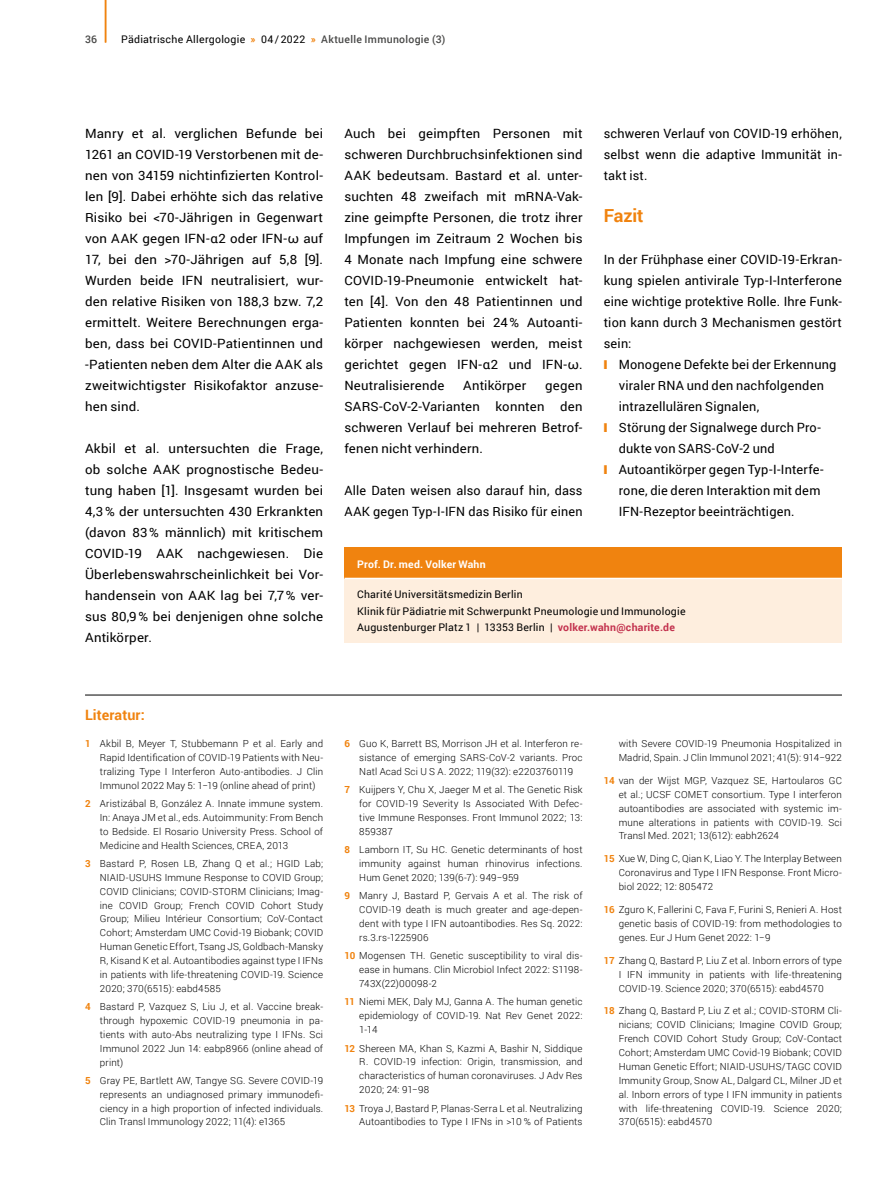
<style>
.page{position:relative;width:893px;height:1191px;background:#fff}
.page>*{position:absolute;margin:0;border:0;box-sizing:border-box;transform-origin:0 0}
.Zwischenhead_12_Pt{font:700 18px "Roboto";letter-spacing:-.005em;color:#f0830f}
.Literatur_Head__Rubr{font:700 14.25px "Roboto";letter-spacing:.01em;color:#f0830f}
.Lauftext{font:12.75px/21px "Roboto";letter-spacing:.015em;color:#000;text-align:justify}
.Lauftext-2{font:12.75px/21px "Roboto";letter-spacing:.015em;color:#000;text-align:justify;scale:1.04 1}
.Autor_Adresse{font:10.5px "Roboto";letter-spacing:.025em;color:#000}
.Autor_WT{font:700 10.5px "Roboto";letter-spacing:.02em;color:#fff}
.t1{font:500 10.5px "Roboto";color:#484847}
.t2{font:300 9.75px/13.8px "Roboto";letter-spacing:.015em;color:#000;text-align:justify}
.s1{font-weight:700;color:#f0830f}
.s2{font-weight:500;color:#484847}
.s3{color:#f0830f}
.s4{font-weight:700;color:#c3324e}
</style>
<div class="page">
<hr style="left:105px;top:0;width:1px;height:43px;background:#f0830f">
<hr style="left:85px;top:694px;width:757px;height:1px;background:#000">
<div style="left:344px;top:558px;width:498px;height:84px;background:#feeede"></div>
<div style="left:344px;top:547px;width:498px;height:32px;background:#f0830f"></div>
<hr style="left:344px;top:578px;width:498px;height:1px;background:#fff">
<p class="t1" style="left:85px;top:31px;width:13px">36</p>
<p class="Autor_Adresse" style="left:121px;top:31px;width:326px">Pädiatrische Allergologie <span class="s1">»</span> 04/2022 <span class="s1">»</span> <span class="s2">Aktuelle Immunologie (3)</span></p>
<p class="Lauftext-2" style="left:85px;top:123px;width:230px">Manry et al. verglichen Befunde bei 1261 an COVID-19 Verstorbenen mit de&shy;nen von 34159 nichtinfizierten Kontrol&shy;len [9]. Dabei erhöhte sich das relative Risiko bei &lt;70-Jährigen in Gegenwart von AAK gegen IFN-α2 oder IFN-ω auf 17, bei den &gt;70-Jährigen auf 5,8 [9].<br>Wurden beide IFN neutralisiert, wur&shy;den relative Risiken von 188,3 bzw. 7,2 ermittelt. Weitere Berechnungen erga&shy;ben, dass bei COVID-Patientinnen und -Patienten neben dem Alter die AAK als zweitwichtigster Risikofaktor anzuse&shy;hen sind.</p>
<p class="Lauftext-2" style="left:85px;top:438px;width:230px">Akbil et al. untersuchten die Frage, ob solche AAK prognostische Bedeu&shy;tung haben [1]. Insgesamt wurden bei 4,3% der untersuchten 430 Erkrankten (davon 83% männlich) mit kritischem COVID-19 AAK nachgewiesen. Die Überlebenswahrscheinlichkeit bei Vor&shy;handensein von AAK lag bei 7,7% ver&shy;sus 80,9% bei denjenigen ohne solche Antikörper.</p>
<p class="Lauftext" style="left:344px;top:123px;width:240px">Auch bei geimpften Personen mit schweren Durchbruchsinfektionen sind AAK bedeutsam. Bastard et al. unter&shy;suchten 48 zweifach mit mRNA-Vak&shy;zine geimpfte Personen, die trotz ihrer Impfungen im Zeitraum 2 Wochen bis 4 Monate nach Impfung eine schwere COVID-19-Pneumonie entwickelt hat&shy;ten [4]. Von den 48 Patientinnen und Patienten konnten bei 24% Autoanti&shy;körper nachgewiesen werden, meist gerichtet gegen IFN-α2 und IFN-ω.<br>Neutralisierende</p>
<p class="Lauftext" style="left:463px;top:375px;width:65px">Antikörper</p>
<p class="Lauftext" style="left:344px;top:375px;width:240px;text-indent:201px">gegen SARS-CoV-2-Varianten konnten den schweren Verlauf bei mehreren Betrof&shy;fenen nicht verhindern.</p>
<p class="Lauftext" style="left:344px;top:480px;width:240px">Alle Daten weisen also darauf hin, dass<br>AAK gegen Typ-I-IFN das Risiko für einen</p>
<p class="Lauftext" style="left:604px;top:123px;width:240px">schweren Verlauf von COVID-19 erhöhen, selbst wenn die adaptive Immunität in&shy;takt ist.</p>
<p class="Zwischenhead_12_Pt" style="left:604px;top:203px;width:41px">Fazit</p>
<p class="Lauftext" style="left:604px;top:249px;width:240px">In der Frühphase einer COVID-19-Erkran&shy;kung spielen antivirale Typ-I-Interferone eine wichtige protektive Rolle. Ihre Funk&shy;tion kann durch 3 Mechanismen gestört sein:</p>
<p class="Lauftext" style="left:619px;top:354px;width:219px;text-align:left;text-indent:-15px"><span class="s3">❙</span> Monogene Defekte bei der Erkennung viraler RNA und den nachfolgenden intrazellulären Signalen,</p>
<p class="Lauftext" style="left:619px;top:417px;width:204px;text-indent:-15px"><span class="s3">❙</span> Störung der Signalwege durch Pro&shy;dukte von SARS-CoV-2 und</p>
<p class="Lauftext" style="left:619px;top:459px;width:206px;text-align:left;text-indent:-15px"><span class="s3">❙</span> Autoantikörper gegen Typ-I-Interfe&shy;rone, die deren Interaktion mit dem<br>IFN-Rezeptor beeinträchtigen.</p>
<p class="Autor_WT" style="left:357px;top:556px;width:130px">Prof. Dr. med. Volker Wahn</p>
<p class="Autor_Adresse" style="left:357px;top:587px;width:167px">Charité Universitätsmedizin Berlin</p>
<p class="Autor_Adresse" style="left:357px;top:603px;width:330px">Klinik für Pädiatrie mit Schwerpunkt Pneumologie und Immunologie</p>
<p class="Autor_Adresse" style="left:357px;top:620px;width:319px">Augustenburger Platz 1 | 13353 Berlin | <span class="s4">volker.wahn@charite.de</span></p>
<p class="Literatur_Head__Rubr" style="left:85px;top:705px;width:61px">Literatur:</p>
<p class="t2" style="left:100px;top:736px;width:225px;text-indent:-15px"><span class="s1">1</span> Akbil B, Meyer T, Stubbemann P et al. Early and Rapid Identification of COVID-19 Patients with Neu&shy;tralizing Type I Interferon Auto-antibodies. J Clin Immunol 2022 May 5: 1−19 (online ahead of print)</p>
<p class="t2" style="left:100px;top:796px;width:225px;text-indent:-15px"><span class="s1">2</span> Aristizábal B, González A. Innate immune system.<br>In: Anaya JM et al., eds. Autoimmunity: From Bench to Bedside. El Rosario University Press. School of Medicine and Health Sciences, CREA, 2013</p>
<p class="t2" style="left:100px;top:856px;width:225px;text-indent:-15px"><span class="s1">3</span> Bastard P, Rosen LB, Zhang Q et al.; HGID Lab; NIAID-USUHS Immune Response to COVID Group; COVID Clinicians; COVID-STORM Clinicians; Imag&shy;ine COVID Group; French COVID Cohort Study Group; Milieu Intérieur Consortium; CoV-Contact Cohort; Amsterdam UMC Covid-19 Biobank; COVID Human Genetic Effort, Tsang JS, Goldbach-Mansky R, Kisand K et al. Autoantibodies against type I IFNs in patients with life-threatening COVID-19. Science 2020; 370(6515): eabd4585</p>
<p class="t2" style="left:100px;top:999px;width:225px;text-indent:-15px"><span class="s1">4</span> Bastard P, Vazquez S, Liu J, et al. Vaccine break&shy;through hypoxemic COVID-19 pneumonia in pa&shy;tients with auto-Abs neutralizing type I IFNs. Sci Immunol 2022 Jun 14: eabp8966 (online ahead of print)</p>
<p class="t2" style="left:100px;top:1073px;width:225px;text-indent:-15px"><span class="s1">5</span> Gray PE, Bartlett AW, Tangye SG. Severe COVID-19 represents an undiagnosed primary immunodefi&shy;ciency in a high proportion of infected individuals.<br>Clin Transl Immunology 2022; 11(4): e1365</p>
<p class="t2" style="left:359px;top:736px;width:225px;text-indent:-15px"><span class="s1">6</span> Guo K, Barrett BS, Morrison JH et al. Interferon re&shy;sistance of emerging SARS-CoV-2 variants. Proc Natl Acad Sci U S A. 2022; 119(32): e2203760119</p>
<p class="t2" style="left:359px;top:782px;width:225px;text-indent:-15px"><span class="s1">7</span> Kuijpers Y, Chu X, Jaeger M et al. The Genetic Risk for COVID-19 Severity Is Associated With Defec&shy;tive Immune Responses. Front Immunol 2022; 13:<br>859387</p>
<p class="t2" style="left:359px;top:842px;width:225px;text-indent:-15px"><span class="s1">8</span> Lamborn IT, Su HC. Genetic determinants of host immunity against human rhinovirus infections.<br>Hum Genet 2020; 139(6-7): 949−959</p>
<p class="t2" style="left:359px;top:888px;width:225px;text-indent:-15px"><span class="s1">9</span> Manry J, Bastard P, Gervais A et al. The risk of COVID-19 death is much greater and age-depen&shy;dent with type I IFN autoantibodies. Res Sq. 2022: rs.3.rs-1225906</p>
<p class="t2" style="left:359px;top:948px;width:225px;text-indent:-15px"><span class="s1">10</span> Mogensen TH. Genetic susceptibility to viral dis&shy;ease in humans. Clin Microbiol Infect 2022: S1198- 743X(22)00098-2</p>
<p class="t2" style="left:359px;top:994px;width:225px;text-indent:-15px"><span class="s1">11</span> Niemi MEK, Daly MJ, Ganna A. The human genetic epidemiology of COVID-19. Nat Rev Genet 2022:<br>1-14</p>
<p class="t2" style="left:359px;top:1041px;width:225px;text-indent:-15px"><span class="s1">12</span> Shereen MA, Khan S, Kazmi A, Bashir N, Siddique R. COVID-19 infection: Origin, transmission, and characteristics of human coronaviruses. J Adv Res 2020; 24: 91−98</p>
<p class="t2" style="left:344px;top:1101px;width:240px;text-align:right"><span class="s1">13</span> Troya J, Bastard P, Planas-Serra L et al. Neutralizing<br>Autoantibodies to Type I IFNs in &gt;10 % of Patients</p>
<p class="t2" style="left:619px;top:736px;width:225px">with Severe COVID-19 Pneumonia Hospitalized in<br>Madrid, Spain. J Clin Immunol 2021; 41(5): 914−922</p>
<p class="t2" style="left:619px;top:773px;width:225px;text-indent:-15px"><span class="s1">14</span> van der Wijst MGP, Vazquez SE, Hartoularos GC et al.; UCSF COMET consortium. Type I interferon autoantibodies are associated with systemic im&shy;mune alterations in patients with COVID-19. Sci Transl Med. 2021; 13(612): eabh2624</p>
<p class="t2" style="left:619px;top:851px;width:225px;text-indent:-15px"><span class="s1">15</span> Xue W, Ding C, Qian K, Liao Y. The Interplay Between Coronavirus and Type I IFN Response. Front Micro&shy;biol 2022; 12: 805472</p>
<p class="t2" style="left:619px;top:902px;width:225px;text-indent:-15px"><span class="s1">16</span> Zguro K, Fallerini C, Fava F, Furini S, Renieri A. Host genetic basis of COVID-19: from methodologies to genes. Eur J Hum Genet 2022: 1−9</p>
<p class="t2" style="left:619px;top:953px;width:225px;text-indent:-15px"><span class="s1">17</span> Zhang Q, Bastard P, Liu Z et al. Inborn errors of type I IFN immunity in patients with life-threatening COVID-19. Science 2020; 370(6515): eabd4570</p>
<p class="t2" style="left:619px;top:1003px;width:225px;text-indent:-15px"><span class="s1">18</span> Zhang Q, Bastard P, Liu Z et al.; COVID-STORM Cli&shy;nicians; COVID Clinicians; Imagine COVID Group; French COVID Cohort Study Group; CoV-Contact Cohort; Amsterdam UMC Covid-19 Biobank; COVID Human Genetic Effort; NIAID-USUHS/TAGC COVID Immunity Group, Snow AL, Dalgard CL, Milner JD et al. Inborn errors of type I IFN immunity in patients with life-threatening COVID-19. Science 2020; 370(6515): eabd4570</p>
</div>
